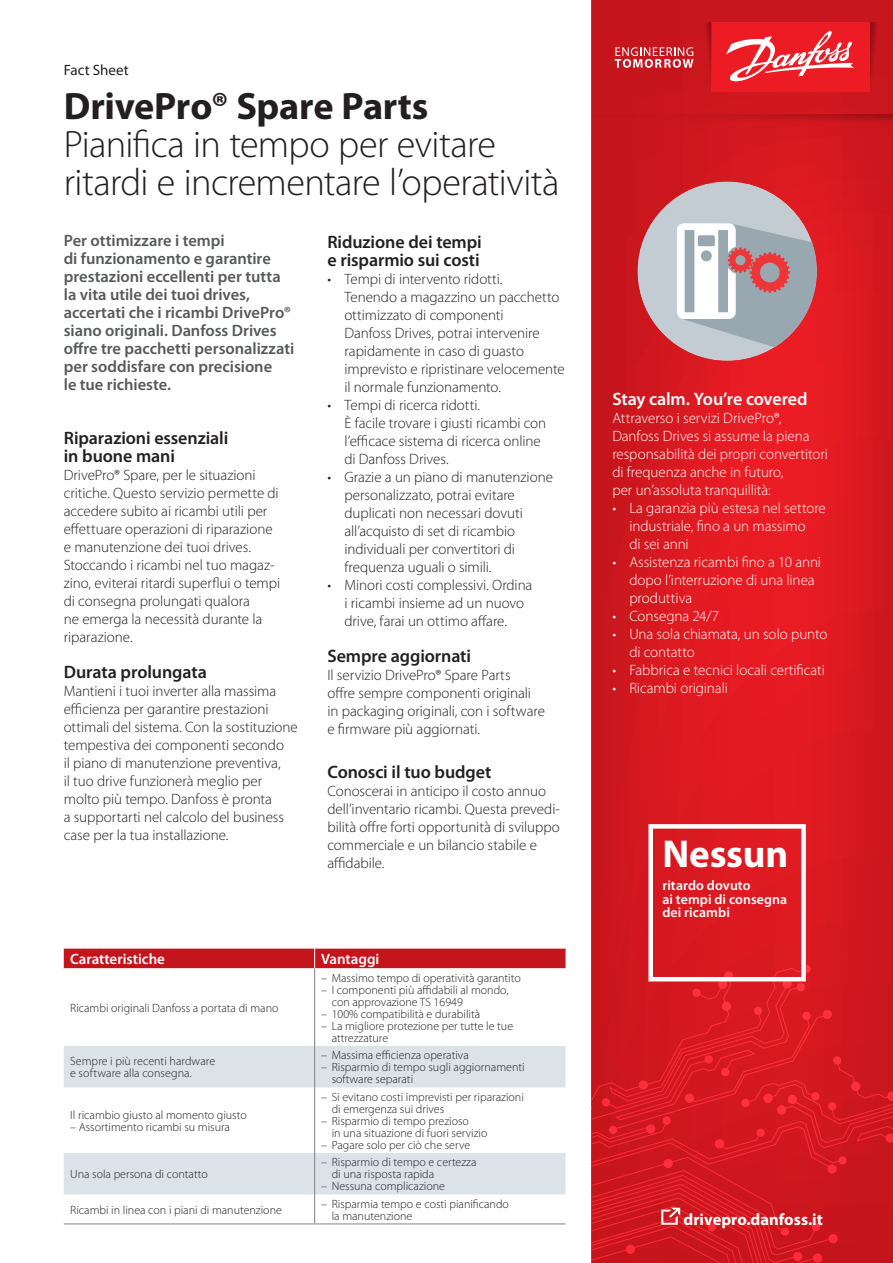
<style>
.page{position:relative;width:893px;height:1263px;background:#fff}
.page>*{position:absolute;margin:0;border:0;box-sizing:border-box;transform-origin:0 0}
.t1{font:700 39px "Myriad Pro";letter-spacing:-.005em;color:#fff}
.t2{font:300 38.25px/38.2px "Myriad Pro";letter-spacing:-.02em;color:#231f20}
.t3{font:700 38.25px "Myriad Pro";letter-spacing:-.005em;color:#231f20}
.t4{font:600 18px/18px "Myriad Pro";letter-spacing:-.005em;color:#231f20}
.t5{font:600 18px "Myriad Pro";letter-spacing:-.005em;color:#fff}
.t6{font:600 16.5px/18px "Myriad Pro";letter-spacing:-.005em;color:#58595b}
.t7{font:700 16.5px "Myriad Pro";color:#fff}
.t8{font:300 15px/18px "Myriad Pro";letter-spacing:-.005em;color:#231f20}
.t9{font:300 15px/18px "Myriad Pro";letter-spacing:-.005em;color:#fff}
.t10{font:600 15px "Myriad Pro";color:#fff}
.t11{font:15px "Myriad Pro";color:#231f20}
.t12{font:600 13.8px/13.8px "Myriad Pro";letter-spacing:.005em;color:#fff}
.t13{font:300 12px/12px "Myriad Pro";color:#231f20}
</style>
<div class="page">
<svg style="left:591px;top:0;width:302px;height:964px;background:#d71820"></svg>
<div style="left:712px;top:22px;width:158px;height:69px;background:#ed1c24"></div>
<svg style="left:615px;top:47px;width:78px;height:21px;background:#da656a"></svg>
<svg style="left:726px;top:31px;width:128px;height:51px"></svg>
<svg style="left:592px;top:114px;width:301px;height:13px;background:#c5151c"></svg>
<svg style="left:870px;top:22px;width:13px;height:69px"></svg>
<svg style="left:699px;top:22px;width:13px;height:69px"></svg>
<svg style="left:591px;top:964px;width:302px;height:299px;background:#d21921"></svg>
<div style="left:637px;top:181px;width:180px;height:180px;background:#c2ccd2;border-radius:50%"></div>
<svg style="left:677px;top:223px;width:140px;height:137px"></svg>
<div style="left:648px;top:824px;width:158px;height:157px;border:4px solid #fff"></div>
<svg style="left:64px;top:968px;width:502px;height:255px"></svg>
<svg style="left:64px;top:1046px;width:502px;height:148px;fill:#dbe3e8"></svg>
<div style="left:64px;top:949px;width:502px;height:19px;background:#c4151c"></div>
<hr style="left:314px;top:968px;width:1px;height:78px;background:#808285">
<hr style="left:314px;top:1046px;width:1px;height:41px;background:#808285">
<hr style="left:314px;top:1087px;width:1px;height:66px;background:#808285">
<hr style="left:314px;top:1153px;width:1px;height:41px;background:#808285">
<svg style="left:314px;top:1194px;width:1px;height:29px"></svg>
<hr style="left:64px;top:1223px;width:251px;height:1px;background:#808285">
<hr style="left:315px;top:1223px;width:251px;height:1px;background:#808285">
<p class="t11" style="left:64px;top:62px;width:67px">Fact Sheet</p>
<h2 class="t3" style="left:64px;top:84px;width:366px">DrivePro® Spare Parts</h2>
<h2 class="t2" style="left:64px;top:126px;width:497px">Pianifica in tempo per evitare ritardi e incrementare l’operatività</h2>
<p class="t4" style="left:327px;top:233px;width:156px">Riduzione dei tempi e risparmio sui costi</p>
<p class="t8" style="left:344px;top:270px;width:222px;text-indent:-17px">• Tempi di intervento ridotti.<br>Tenendo a magazzino un pacchetto ottimizzato di componenti<br>Danfoss Drives, potrai intervenire rapidamente in caso di guasto imprevisto e ripristinare velocemente il normale funzionamento.</p>
<p class="t8" style="left:344px;top:396px;width:203px;text-indent:-17px">• Tempi di ricerca ridotti.<br>È facile trovare i giusti ricambi con l’efficace sistema di ricerca online di Danfoss Drives.</p>
<p class="t8" style="left:344px;top:468px;width:210px;text-indent:-17px">• Grazie a un piano di manutenzione personalizzato, potrai evitare duplicati non necessari dovuti all’acquisto di set di ricambio individuali per convertitori di frequenza uguali o simili.</p>
<p class="t8" style="left:327px;top:576px;width:206px;text-align:center">• Minori costi complessivi. Ordina i ricambi insieme ad un nuovo drive, farai un ottimo affare.</p>
<p class="t4" style="left:327px;top:647px;width:145px">Sempre aggiornati</p>
<p class="t8" style="left:327px;top:666px;width:219px">Il servizio DrivePro® Spare Parts<br>offre sempre componenti originali in packaging originali, con i software e firmware più aggiornati.</p>
<p class="t4" style="left:327px;top:763px;width:165px">Conosci il tuo budget</p>
<p class="t8" style="left:327px;top:782px;width:234px">Conoscerai in anticipo il costo annuo dell’inventario ricambi. Questa prevedi&shy;bilità offre forti opportunità di sviluppo commerciale e un bilancio stabile e affidabile.</p>
<p class="t6" style="left:64px;top:232px;width:232px">Per ottimizzare i tempi<br>di funzionamento e garantire prestazioni eccellenti per tutta la vita utile dei tuoi drives, accertati che i ricambi DrivePro® siano originali. Danfoss Drives offre tre pacchetti personalizzati per soddisfare con precisione<br>le tue richieste.</p>
<p class="t4" style="left:64px;top:430px;width:166px">Riparazioni essenziali in buone mani</p>
<p class="t8" style="left:64px;top:467px;width:218px">DrivePro® Spare, per le situazioni critiche. Questo servizio permette di accedere subito ai ricambi utili per effettuare operazioni di riparazione e manutenzione dei tuoi drives.<br>Stoccando i ricambi nel tuo magaz&shy;zino, eviterai ritardi superflui o tempi di consegna prolungati qualora<br>ne emerga la necessità durante la riparazione.</p>
<p class="t4" style="left:64px;top:664px;width:145px">Durata prolungata</p>
<p class="t8" style="left:64px;top:683px;width:236px">Mantieni i tuoi inverter alla massima efficienza per garantire prestazioni ottimali del sistema. Con la sostituzione tempestiva dei componenti secondo<br>il piano di manutenzione preventiva,<br>il tuo drive funzionerà meglio per molto più tempo. Danfoss è pronta<br>a supportarti nel calcolo del business case per la tua installazione.</p>
<p class="t10" style="left:70px;top:951px;width:96px">Caratteristiche</p>
<p class="t10" style="left:321px;top:951px;width:60px">Vantaggi</p>
<p class="t13" style="left:70px;top:1002px;width:210px">Ricambi originali Danfoss a portata di mano</p>
<p class="t13" style="left:321px;top:972px;width:201px">– Massimo tempo di operatività garantito</p>
<p class="t13" style="left:332px;top:984px;width:178px;text-indent:-11px">– I componenti più affidabili al mondo, con approvazione TS 16949</p>
<p class="t13" style="left:321px;top:1008px;width:161px">– 100% compatibilità e durabilità</p>
<p class="t13" style="left:332px;top:1020px;width:183px;text-indent:-11px">– La migliore protezione per tutte le tue attrezzature</p>
<p class="t13" style="left:70px;top:1055px;width:147px">Sempre i più recenti hardware e software alla consegna.</p>
<p class="t13" style="left:70px;top:1109px;width:178px">Il ricambio giusto al momento giusto</p>
<p class="t13" style="left:70px;top:1121px;width:161px">– Assortimento ricambi su misura</p>
<p class="t13" style="left:70px;top:1168px;width:139px">Una sola persona di contatto</p>
<p class="t13" style="left:321px;top:1049px;width:149px">– Massima efficienza operativa</p>
<p class="t13" style="left:332px;top:1061px;width:194px;text-indent:-11px">– Risparmio di tempo sugli aggiornamenti software separati</p>
<p class="t13" style="left:332px;top:1091px;width:194px;text-indent:-11px">– Si evitano costi imprevisti per riparazioni di emergenza sui drives</p>
<p class="t13" style="left:332px;top:1115px;width:157px;text-indent:-11px">– Risparmio di tempo prezioso<br>in una situazione di fuori servizio</p>
<p class="t13" style="left:321px;top:1139px;width:151px">– Pagare solo per ciò che serve</p>
<p class="t13" style="left:332px;top:1156px;width:146px;text-indent:-11px">– Risparmio di tempo e certezza di una risposta rapida</p>
<p class="t13" style="left:321px;top:1180px;width:125px">– Nessuna complicazione</p>
<p class="t13" style="left:70px;top:1204px;width:213px">Ricambi in linea con i piani di manutenzione</p>
<p class="t13" style="left:332px;top:1198px;width:179px;text-indent:-11px">– Risparmia tempo e costi pianificando la manutenzione</p>
<p class="t5" style="left:612px;top:389px;width:197px">Stay calm. You’re covered</p>
<p class="t9" style="left:612px;top:409px;width:217px">Attraverso i servizi DrivePro®, Danfoss Drives si assume la piena responsabilità dei propri convertitori di frequenza anche in futuro,<br>per un’assoluta tranquillità:</p>
<p class="t9" style="left:629px;top:499px;width:198px;text-indent:-17px">• La garanzia più estesa nel settore industriale, fino a un massimo<br>di sei anni</p>
<p class="t9" style="left:629px;top:553px;width:193px;text-indent:-17px">• Assistenza ricambi fino a 10 anni dopo l’interruzione di una linea produttiva</p>
<p class="t9" style="left:612px;top:607px;width:108px">• Consegna 24/7</p>
<p class="t9" style="left:629px;top:625px;width:200px;text-indent:-17px">• Una sola chiamata, un solo punto di contatto</p>
<p class="t9" style="left:612px;top:661px;width:214px">• Fabbrica e tecnici locali certificati</p>
<p class="t9" style="left:612px;top:679px;width:117px">• Ricambi originali</p>
<h1 class="t1" style="left:662px;top:832px;width:127px">Nessun</h1>
<p class="t12" style="left:662px;top:878px;width:126px">ritardo dovuto<br>ai tempi di consegna dei ricambi</p>
<p class="t7" style="left:683px;top:1210px;width:141px">drivepro.danfoss.it</p>
</div>
